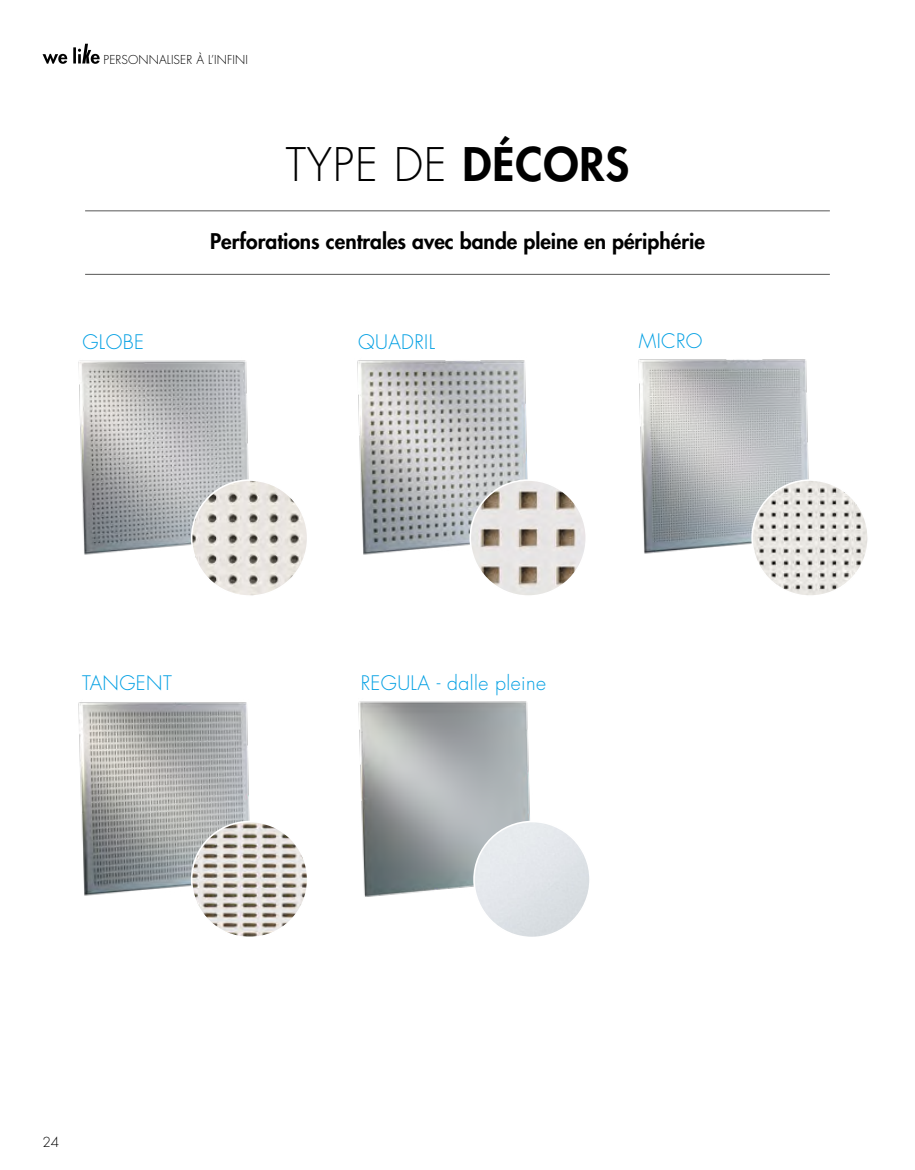
<style>
.page{position:relative;width:915px;height:1170px;background:#fff}
.page>*{position:absolute;margin:0;border:0;box-sizing:border-box;transform-origin:0 0}
.t1{font:300 45px "Futura Std";letter-spacing:.02em;color:#000}
.t2{font:800 21px "Futura Std";color:#000}
.t3{font:300 19.5px "Futura Std";letter-spacing:.02em;color:#009fe3}
.t4{font:300 13.5px "Futura Std";color:#000}
.t5{font:300 12px "Futura Std";letter-spacing:.01em;color:#000}
.s1{font-weight:800}
</style>
<div class="page">
<img style="left:358px;top:701px;width:172px;height:196px">
<img style="left:78px;top:702px;width:171px;height:194px">
<img style="left:78px;top:360px;width:171px;height:195px">
<img style="left:357px;top:360px;width:171px;height:195px">
<img style="left:638px;top:359px;width:171px;height:195px">
<img style="left:191px;top:480px;width:116px;height:116px;border-radius:58px">
<div style="left:191px;top:479px;width:117px;height:117px;border:2px solid #fff;border-radius:50%"></div>
<img style="left:470px;top:480px;width:116px;height:116px;border-radius:58px">
<div style="left:469px;top:479px;width:118px;height:117px;border:2px solid #fff;border-radius:50%"></div>
<img style="left:751px;top:480px;width:116px;height:116px;border-radius:58px">
<div style="left:751px;top:479px;width:117px;height:117px;border:2px solid #fff;border-radius:50%"></div>
<img style="left:474px;top:821px;width:115px;height:116px;border-radius:58px">
<div style="left:473px;top:820px;width:117px;height:118px;border:2px solid #fff;border-radius:50%"></div>
<img style="left:191px;top:821px;width:116px;height:116px;border-radius:58px">
<div style="left:191px;top:820px;width:117px;height:118px;border:2px solid #fff;border-radius:50%"></div>
<svg style="left:43px;top:44px;width:57px;height:20px"></svg>
<hr style="left:85px;top:210px;width:744px;height:1px;background:#575756">
<hr style="left:85px;top:274px;width:744px;height:1px;background:#575756">
<p class="t5" style="left:104px;top:52px;width:146px">PERSONNALISER À L’INFINI</p>
<h1 class="t1" style="left:285px;top:137px;width:345px">TYPE DE <span class="s1">DÉCORS</span></h1>
<p class="t2" style="left:210px;top:227px;width:496px">Perforations centrales avec bande pleine en périphérie</p>
<p class="t3" style="left:82px;top:330px;width:63px">GLOBE</p>
<p class="t3" style="left:358px;top:330px;width:79px">QUADRIL</p>
<p class="t3" style="left:638px;top:329px;width:65px">MICRO</p>
<p class="t3" style="left:82px;top:671px;width:91px">TANGENT</p>
<p class="t3" style="left:360px;top:671px;width:187px">REGULA - dalle pleine</p>
<p class="t4" style="left:43px;top:1133px;width:18px">24</p>
</div>
